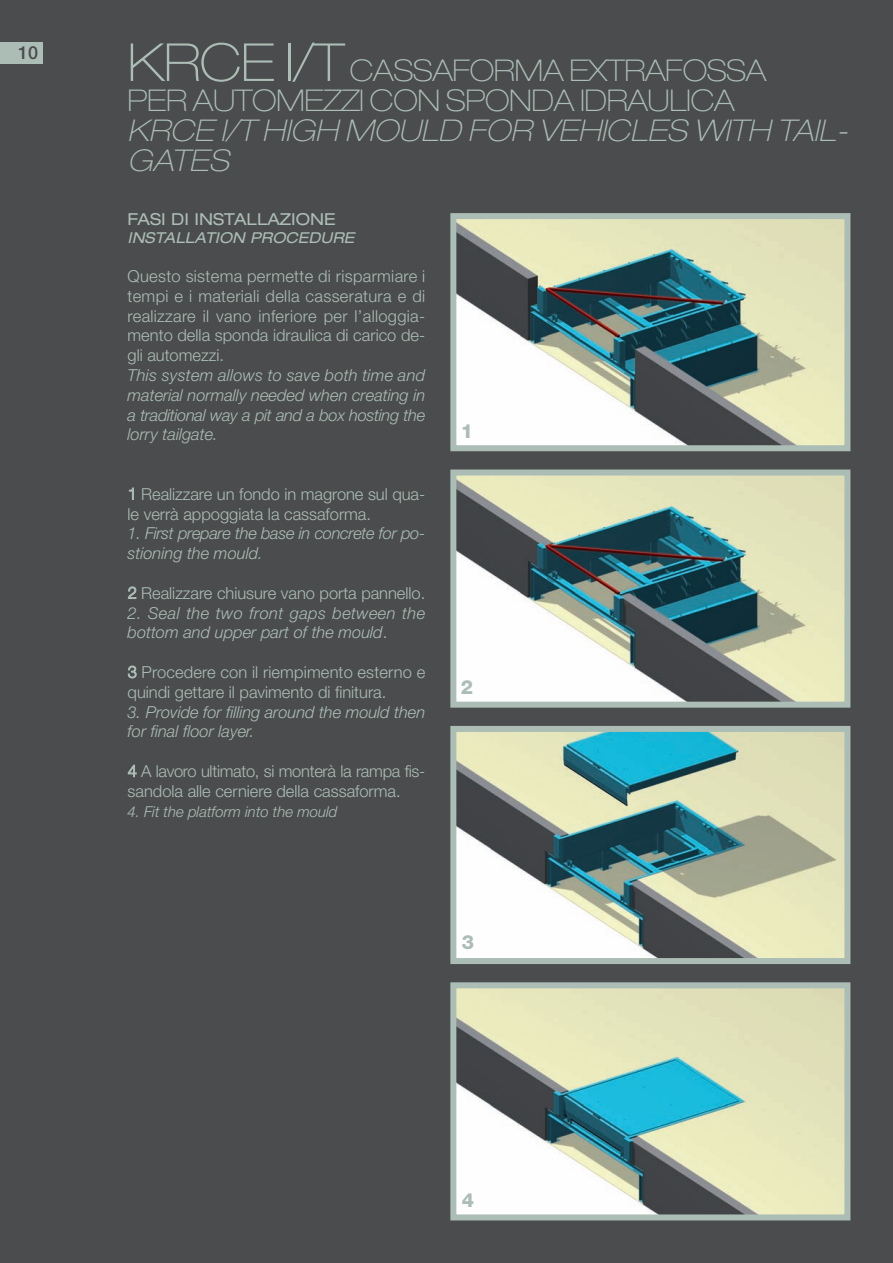
<style>
.page{position:relative;width:893px;height:1263px;background:#4b4c4d}
.page>*{position:absolute;margin:0;border:0;box-sizing:border-box;transform-origin:0 0}
.t1{font:100 expanded 30px/30px "Helvetica Neue";letter-spacing:-.015em;color:#abbdb5}
.t2{font:italic 100 expanded 30px/30px "Helvetica Neue";letter-spacing:.005em;color:#abbdb5}
.t3{font:800 19.5px "Helvetica Neue";color:#abbdb5}
.t4{font:500 18px "Helvetica Neue";color:#4b4c4d}
.t5{font:300 16.5px/19.8px "Helvetica Neue";color:#abbdb5}
.t6{font:italic 300 16.5px/19.8px "Helvetica Neue";color:#abbdb5;text-align:justify}
.t7{font:italic 300 16.5px/19.8px "Helvetica Neue";letter-spacing:.02em;color:#abbdb5}
.t8{font:italic 300 16.5px/19.8px "Helvetica Neue";letter-spacing:-.02em;color:#abbdb5}
.t9{font:expanded 16.5px "Helvetica Neue";color:#abbdb5}
.t10{font:italic 300 15px "Helvetica Neue";color:#abbdb5}
.t11{font:italic expanded 15px "Helvetica Neue";letter-spacing:.005em;color:#abbdb5}
.s1{font-size:52.5px}
.s2{font-style:normal}
</style>
<div class="page">
<img style="left:457px;top:220px;width:386px;height:224px">
<div style="left:450px;top:213px;width:400px;height:238px;border:6px solid #abbdb5"></div>
<img style="left:457px;top:476px;width:386px;height:225px">
<div style="left:450px;top:469px;width:400px;height:239px;border:6px solid #abbdb5"></div>
<img style="left:457px;top:733px;width:386px;height:224px">
<div style="left:450px;top:726px;width:400px;height:238px;border:6px solid #abbdb5"></div>
<img style="left:457px;top:989px;width:386px;height:224px">
<div style="left:450px;top:982px;width:400px;height:238px;border:6px solid #abbdb5"></div>
<div style="left:0;top:43px;width:43px;height:21px;background:#abbdb5"></div>
<p class="t4" style="left:18px;top:47px;width:21px">10</p>
<h1 class="t1" style="left:128px;top:58px;width:640px"><span class="s1">KRCE I/T</span> CASSAFORMA EXTRAFOSSA<br>PER AUTOMEZZI CON SPONDA IDRAULICA</h1>
<h1 class="t2" style="left:128px;top:118px;width:722px">KRCE I/T HIGH MOULD FOR VEHICLES WITH TAIL-<br>GATES</h1>
<p class="t9" style="left:128px;top:213px;width:210px">FASI DI INSTALLAZIONE</p>
<p class="t11" style="left:128px;top:233px;width:228px">INSTALLATION PROCEDURE</p>
<p class="t5" style="left:128px;top:268px;width:299px;text-align:justify">Questo sistema permette di risparmiare i tempi e i materiali della casseratura e di realizzare il vano inferiore per l’alloggia&shy;mento della sponda idraulica di carico de&shy;gli automezzi.</p>
<p class="t6" style="left:128px;top:367px;width:299px">This system allows to save both time and material normally needed when creating in a traditional way a pit and a box hosting the lorry tailgate.</p>
<p class="t5" style="left:128px;top:486px;width:299px">1 Realizzare un fondo in magrone sul qua&shy;le verrà appoggiata la cassaforma.</p>
<p class="t8" style="left:128px;top:525px;width:299px">1. First prepare the base in concrete for po&shy;stioning the mould.</p>
<p class="t5" style="left:128px;top:585px;width:299px">2 Realizzare chiusure vano porta pannello.</p>
<p class="t7" style="left:128px;top:604px;width:299px">2. Seal the two front gaps between the bottom and upper part of the mould<span class="s2">.</span></p>
<p class="t5" style="left:128px;top:664px;width:299px">3 Procedere con il riempimento esterno e quindi gettare il pavimento di finitura.</p>
<p class="t6" style="left:128px;top:703px;width:299px">3. Provide for filling around the mould then for final floor layer.</p>
<p class="t5" style="left:128px;top:763px;width:299px">4 A lavoro ultimato, si monterà la rampa fis&shy;sandola alle cerniere della cassaforma.</p>
<p class="t10" style="left:128px;top:806px;width:211px">4. Fit the platform into the mould</p>
<p class="t3" style="left:461px;top:424px;width:14px">1</p>
<p class="t3" style="left:461px;top:680px;width:14px">2</p>
<p class="t3" style="left:462px;top:935px;width:14px">3</p>
<p class="t3" style="left:462px;top:1193px;width:14px">4</p>
</div>
